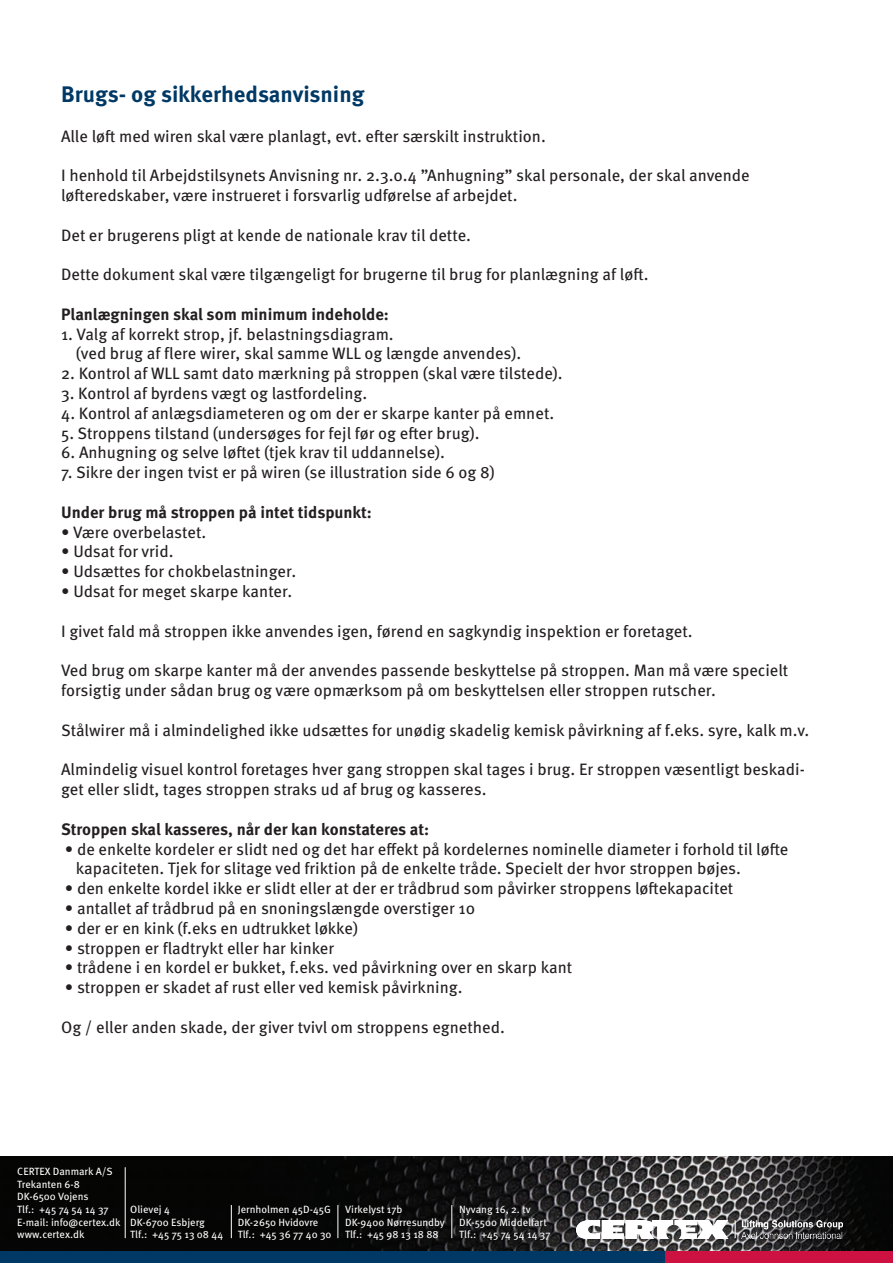
<style>
.page{position:relative;width:893px;height:1263px;background:#fff}
.page>*{position:absolute;margin:0;border:0;box-sizing:border-box;transform-origin:0 0}
.t1{font:700 22.5px "Meta Pro";color:#003965}
.t2{font:16.5px/19.8px "Meta Pro";color:#231f20}
.t3{font:700 16.5px "Meta Pro";color:#231f20}
.t4{font:10.5px/12.6px "Meta Pro";color:#fff}
</style>
<div class="page">
<img style="left:0;top:1157px;width:893px;height:94px">
<div style="left:0;top:1251px;width:666px;height:12px;background:#003965"></div>
<div style="left:666px;top:1251px;width:227px;height:12px;background:#cd1141"></div>
<hr style="left:451px;top:1205px;width:1px;height:33px;background:#fff">
<hr style="left:125px;top:1167px;width:1px;height:71px;background:#fff">
<hr style="left:338px;top:1205px;width:1px;height:33px;background:#fff">
<hr style="left:231px;top:1205px;width:1px;height:33px;background:#fff">
<img style="left:576px;top:1220px;width:267px;height:18px">
<svg style="left:735px;top:1220px;width:1px;height:18px"></svg>
<p class="t1" style="left:61px;top:77px;width:305px">Brugs- og sikkerhedsanvisning</p>
<p class="t2" style="left:61px;top:125px;width:486px">Alle løft med wiren skal være planlagt, evt. efter særskilt instruktion.</p>
<p class="t2" style="left:61px;top:164px;width:690px">I henhold til Arbejdstilsynets Anvisning nr. 2.3.0.4 ”Anhugning” skal personale, der skal anvende</p>
<p class="t2" style="left:61px;top:184px;width:458px">løfteredskaber, være instrueret i forsvarlig udførelse af arbejdet.</p>
<p class="t2" style="left:61px;top:224px;width:411px">Det er brugerens pligt at kende de nationale krav til dette.</p>
<p class="t2" style="left:61px;top:263px;width:589px">Dette dokument skal være tilgængeligt for brugerne til brug for planlægning af løft.</p>
<p class="t3" style="left:61px;top:301px;width:329px">Planlægningen skal som minimum indeholde:</p>
<p class="t2" style="left:61px;top:323px;width:334px">1. Valg af korrekt strop, jf. belastningsdiagram.</p>
<p class="t2" style="left:76px;top:343px;width:447px">(ved brug af flere wirer, skal samme WLL og længde anvendes).</p>
<p class="t2" style="left:61px;top:362px;width:503px">2. Kontrol af WLL samt dato mærkning på stroppen (skal være tilstede).</p>
<p class="t2" style="left:61px;top:382px;width:308px">3. Kontrol af byrdens vægt og lastfordeling.</p>
<p class="t2" style="left:61px;top:402px;width:495px">4. Kontrol af anlægsdiameteren og om der er skarpe kanter på emnet.</p>
<p class="t2" style="left:61px;top:422px;width:420px">5. Stroppens tilstand (undersøges for fejl før og efter brug).</p>
<p class="t2" style="left:61px;top:442px;width:385px">6. Anhugning og selve løftet (tjek krav til uddannelse).</p>
<p class="t2" style="left:61px;top:461px;width:435px">7. Sikre der ingen tvist er på wiren (se illustration side 6 og 8)</p>
<p class="t3" style="left:61px;top:499px;width:312px">Under brug må stroppen på intet tidspunkt:</p>
<p class="t2" style="left:61px;top:521px;width:147px">• Være overbelastet.</p>
<p class="t2" style="left:61px;top:541px;width:114px">• Udsat for vrid.</p>
<p class="t2" style="left:61px;top:560px;width:237px">• Udsættes for chokbelastninger.</p>
<p class="t2" style="left:61px;top:580px;width:233px">• Udsat for meget skarpe kanter.</p>
<p class="t2" style="left:61px;top:620px;width:633px">I givet fald må stroppen ikke anvendes igen, førend en sagkyndig inspektion er foretaget.</p>
<p class="t2" style="left:61px;top:659px;width:729px">Ved brug om skarpe kanter må der anvendes passende beskyttelse på stroppen. Man må være specielt forsigtig under sådan brug og være opmærksom på om beskyttelsen eller stroppen rutscher.</p>
<p class="t2" style="left:61px;top:719px;width:750px">Stålwirer må i almindelighed ikke udsættes for unødig skadelig kemisk påvirkning af f.eks. syre, kalk m.v.</p>
<p class="t2" style="left:61px;top:758px;width:745px">Almindelig visuel kontrol foretages hver gang stroppen skal tages i brug. Er stroppen væsentligt beskadi&shy;get eller slidt, tages stroppen straks ud af brug og kasseres.</p>
<p class="t3" style="left:61px;top:816px;width:370px">Stroppen skal kasseres, når der kan konstateres at:</p>
<p class="t2" style="left:76px;top:838px;width:714px;text-indent:-11px">• de enkelte kordeler er slidt ned og det har effekt på kordelernes nominelle diameter i forhold til løfte kapaciteten. Tjek for slitage ved friktion på de enkelte tråde. Specielt der hvor stroppen bøjes.</p>
<p class="t2" style="left:65px;top:877px;width:670px">• den enkelte kordel ikke er slidt eller at der er trådbrud som påvirker stroppens løftekapacitet</p>
<p class="t2" style="left:65px;top:897px;width:412px">• antallet af trådbrud på en snoningslængde overstiger 10</p>
<p class="t2" style="left:65px;top:917px;width:295px">• der er en kink (f.eks en udtrukket løkke)</p>
<p class="t2" style="left:65px;top:937px;width:271px">• stroppen er fladtrykt eller har kinker</p>
<p class="t2" style="left:65px;top:956px;width:509px">• trådene i en kordel er bukket, f.eks. ved påvirkning over en skarp kant</p>
<p class="t2" style="left:65px;top:976px;width:399px">• stroppen er skadet af rust eller ved kemisk påvirkning.</p>
<p class="t2" style="left:61px;top:1016px;width:445px">Og / eller anden skade, der giver tvivl om stroppens egnethed.</p>
<p class="t4" style="left:17px;top:1164px;width:105px">CERTEX Danmark A/S<br>Trekanten 6-8<br>DK-6500 Vojens<br>Tlf.: +45 74 54 14 37<br>E-mail: info@certex.dk www.certex.dk</p>
<p class="t4" style="left:238px;top:1202px;width:95px">Jernholmen 45D-45G<br>DK-2650 Hvidovre<br>Tlf.: +45 36 77 40 30</p>
<p class="t4" style="left:345px;top:1202px;width:101px">Virkelyst 17b<br>DK-9400 Nørresundby<br>Tlf.: +45 98 13 18 88</p>
<p class="t4" style="left:130px;top:1202px;width:94px">Olievej 4<br>DK-6700 Esbjerg<br>Tlf.: +45 75 13 08 44</p>
<p class="t4" style="left:459px;top:1202px;width:93px">Nyvang 16, 2. tv<br>DK-5500 Middelfart<br>Tlf.: +45 74 54 14 37</p>
</div>
